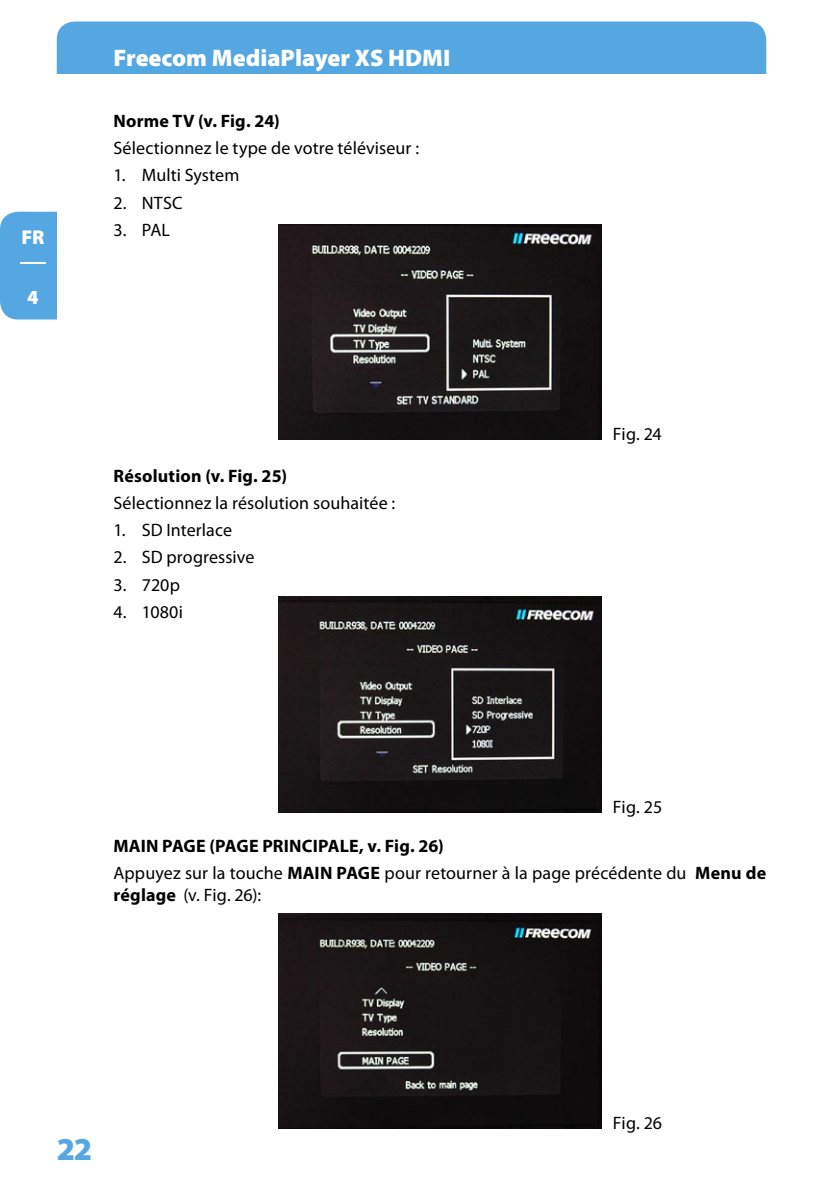
<style>
.page{position:relative;width:840px;height:1191px;background:#fff}
.page>*{position:absolute;margin:0;border:0;box-sizing:border-box;transform-origin:0 0}
.t1{font:900 32px "Myriad Pro";color:#55a7e2}
.t2{font:900 24px "Myriad Pro";color:#fff}
.t3{font:900 20px "Myriad Pro";color:#fff}
.t4{font:18px/27.2px "Myriad Pro";letter-spacing:.005em;color:#000}
.t5{font:700 18px "Myriad Pro";letter-spacing:.01em;color:#000}
.s1{font-weight:700}
</style>
<div class="page">
<div style="left:57px;top:22px;width:708px;height:52px;background:#55a7e2"></div>
<div style="left:0;top:212px;width:57px;height:107px;background:#55a7e2"></div>
<hr style="left:20px;top:262px;width:26px;height:2px;background:#fff">
<img style="left:278px;top:224px;width:323px;height:215px">
<img style="left:278px;top:597px;width:323px;height:215px">
<img style="left:278px;top:913px;width:323px;height:215px">
<p class="t3" style="left:21px;top:224px;width:25px">FR</p>
<p class="t3" style="left:27px;top:284px;width:13px">4</p>
<h2 class="t2" style="left:113px;top:42px;width:338px">Freecom MediaPlayer XS HDMI</h2>
<p class="t5" style="left:113px;top:109px;width:168px">Norme TV (v. Fig. 24)</p>
<p class="t4" style="left:113px;top:134px;width:307px">Sélectionnez le type de votre téléviseur :</p>
<p class="t4" style="left:113px;top:162px;width:127px">1. Multi System</p>
<p class="t4" style="left:113px;top:189px;width:70px">2. NTSC</p>
<p class="t4" style="left:113px;top:216px;width:58px">3. PAL</p>
<p class="t5" style="left:113px;top:464px;width:175px">Résolution (v. Fig. 25)</p>
<p class="t4" style="left:113px;top:489px;width:283px">Sélectionnez la résolution souhaitée :</p>
<p class="t4" style="left:113px;top:516px;width:120px">1. SD Interlace</p>
<p class="t4" style="left:113px;top:543px;width:142px">2. SD progressive</p>
<p class="t4" style="left:113px;top:571px;width:68px">3. 720p</p>
<p class="t4" style="left:113px;top:598px;width:71px">4. 1080i</p>
<p class="t4" style="left:612px;top:420px;width:50px">Fig. 24</p>
<p class="t4" style="left:612px;top:793px;width:51px">Fig. 25</p>
<p class="t4" style="left:113px;top:832px;width:653px"><span class="s1">MAIN PAGE (PAGE PRINCIPALE, v. Fig. 26)<br></span>Appuyez sur la touche <span class="s1">MAIN PAGE</span> pour retourner à la page précédente du <span class="s1">Menu de</span></p>
<p class="t4" style="left:113px;top:881px;width:149px"><span class="s1">réglage</span> (v. Fig. 26):</p>
<h1 class="t1" style="left:57px;top:1127px;width:18px">22</h1>
<p class="t4" style="left:612px;top:1109px;width:50px">Fig. 26</p>
</div>
